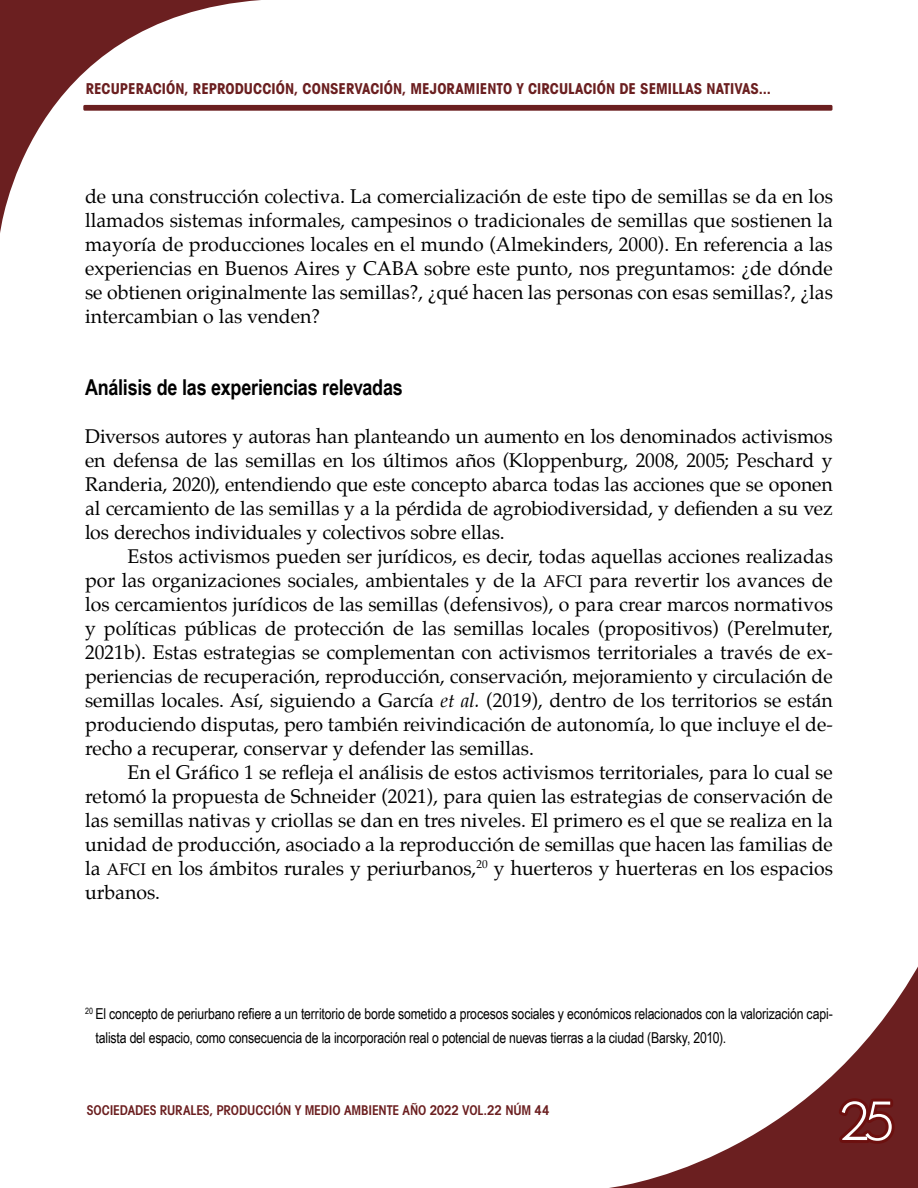
<style>
.page{position:relative;width:918px;height:1188px;background:#fff}
.page>*{position:absolute;margin:0;border:0;box-sizing:border-box;transform-origin:0 0}
.t1{font:60px "Martin Got URWT Ligh";color:#fff}
.t2{font:700 21.9px "Arial Narrow";letter-spacing:-.01em;color:#000}
.t3{font:19.5px/24px "Palatino";color:#000;text-align:justify}
.t4{font:15px/24px "Arial Narrow";letter-spacing:-.01em;color:#000}
.t5{font:700 condensed 15px "Avant Garde";color:#6b1f20}
.t6{font:13.5px "Avant Garde Cond Demi SC850";letter-spacing:-.01em;color:#6b1f20}
.s1{font-family:"Palatino Roman SC850";font-size:16.65px}
.s2{font-style:italic}
</style>
<div class="page">
<div style="left:83px;top:105px;width:749px;height:6px;background:#6b1f20;border-radius:2px"></div>
<svg style="left:0;top:0;width:262px;height:233px"></svg>
<svg style="left:609px;top:966px;width:309px;height:222px"></svg>
<svg style="left:834px;top:1094px;width:65px;height:53px;background:#6b1718"></svg>
<p class="t5" style="left:86px;top:79px;width:68px">RECUPERACIÓN</p>
<p class="t5" style="left:185px;top:79px;width:78px">, REPRODUCCIÓN</p>
<p class="t5" style="left:294px;top:79px;width:77px">, CONSERVACIÓN</p>
<p class="t5" style="left:402px;top:79px;width:182px">, MEJORAMIENTO Y CIRCULACIÓN</p>
<p class="t5" style="left:619px;top:79px;width:153px">DE SEMILLAS NATIVAS...</p>
<p class="t3" style="left:85px;top:184px;width:749px">de una construcción colectiva. La comercialización de este tipo de semillas se da en los llamados sistemas informales, campesinos o tradicionales de semillas que sostienen la mayoría de producciones locales en el mundo (Almekinders, 2000). En referencia a las experiencias en Buenos Aires y CABA sobre este punto, nos preguntamos: ¿de dónde se obtienen originalmente las semillas?, ¿qué hacen las personas con esas semillas?, ¿las intercambian o las venden?</p>
<p class="t2" style="left:85px;top:370px;width:319px">Análisis de las experiencias relevadas</p>
<p class="t3" style="left:85px;top:424px;width:749px">Diversos autores y autoras han planteando un aumento en los denominados activismos en defensa de las semillas en los últimos años (Kloppenburg, 2008, 2005; Peschard y Randeria, 2020), entendiendo que este concepto abarca todas las acciones que se oponen al cercamiento de las semillas y a la pérdida de agrobiodiversidad, y defienden a su vez los derechos individuales y colectivos sobre ellas.</p>
<p class="t3" style="left:85px;top:544px;width:749px;text-indent:43px">Estos activismos pueden ser jurídicos, es decir, todas aquellas acciones realizadas por las organizaciones sociales, ambientales y de la <span class="s1">AFCI</span> para revertir los avances de los cercamientos jurídicos de las semillas (defensivos), o para crear marcos normativos y políticas públicas de protección de las semillas locales (propositivos) (Perelmuter, 2021b). Estas estrategias se complementan con activismos territoriales a través de ex&shy;periencias de recuperación, reproducción, conservación, mejoramiento y circulación de semillas locales. Así, siguiendo a García <span class="s2">et al.</span> (2019), dentro de los territorios se están produciendo disputas, pero también reivindicación de autonomía, lo que incluye el de&shy;recho a recuperar, conservar y defender las semillas.</p>
<p class="t3" style="left:85px;top:760px;width:749px;text-indent:43px">En el Gráfico 1 se refleja el análisis de estos activismos territoriales, para lo cual se retomó la propuesta de Schneider (2021), para quien las estrategias de conservación de las semillas nativas y criollas se dan en tres niveles. El primero es el que se realiza en la unidad de producción, asociado a la reproducción de semillas que hacen las familias de la <span class="s1">AFCI</span> en los ámbitos rurales y periurbanos,<sup>20</sup> y huerteros y huerteras en los espacios urbanos.</p>
<p class="t4" style="left:96px;top:1002px;width:739px;text-indent:-11px"><sup>20</sup> El concepto de periurbano refiere a un territorio de borde sometido a procesos sociales y económicos relacionados con la valorización capi&shy;talista del espacio, como consecuencia de la incorporación real o potencial de nuevas tierras a la ciudad (Barsky, 2010).</p>
<p class="t6" style="left:87px;top:1101px;width:464px">SOCIEDADES RURALES, PRODUCCIÓN Y MEDIO AMBIENTE AÑO 2022 VOL.22 NÚM 44</p>
<h1 class="t1" style="left:840px;top:1085px;width:56px">25</h1>
</div>
